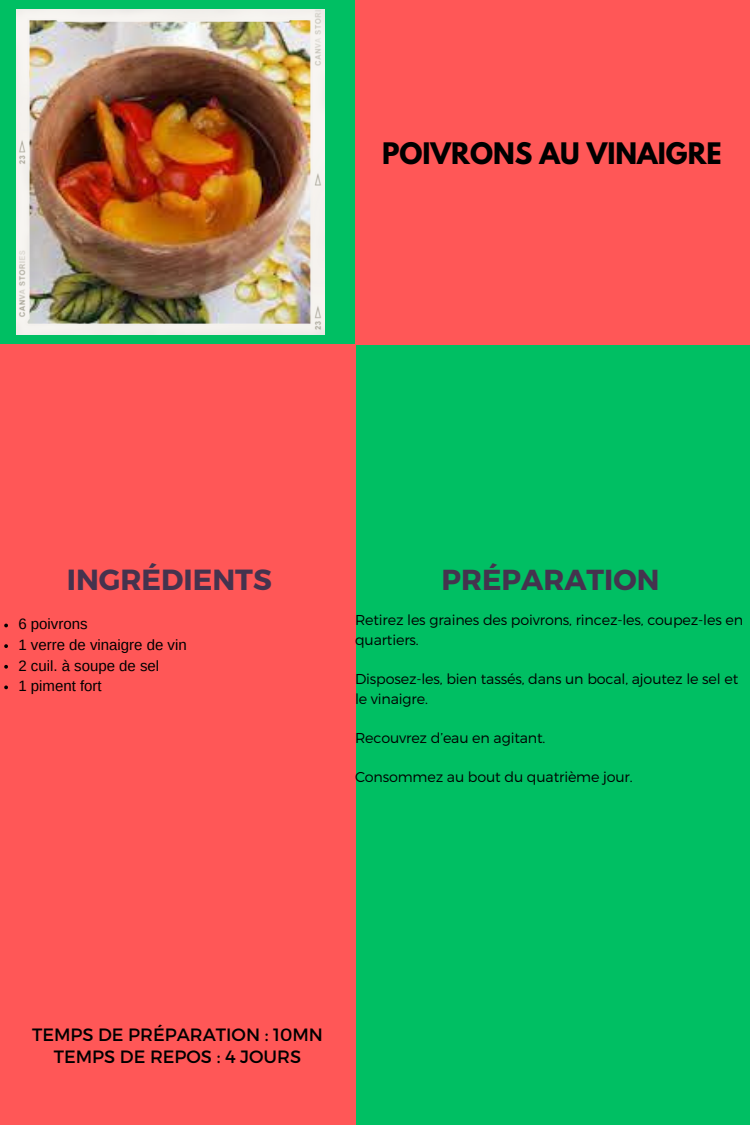
<style>
.page{position:relative;width:750px;height:1125px;background:#00bf63}
.page>*{position:absolute;margin:0;border:0;box-sizing:border-box;transform-origin:0 0}
.t1{font:700 29.12px "Montserrat";color:#45334e}
.t2{font:700 28.88px "Montserrat";color:#45334e}
.t3{font:700 26.25px "League Spartan";color:#000}
.t4{font:17.88px/22.5px "Montserrat";color:#000;text-align:center}
.t5{font:15px/20.6px "Arimo";color:#000}
.t6{font:300 14.38px/19.8px "Montserrat";letter-spacing:-.01em;color:#000}
</style>
<div class="page">
<div style="left:0;top:345px;width:355px;height:780px;background:#ff5757"></div>
<div style="left:355px;top:0;width:395px;height:345px;background:#ff5757"></div>
<img style="left:16px;top:10px;width:309px;height:325px">
<svg style="left:4px;top:624px;width:4px;height:3px"></svg>
<svg style="left:4px;top:644px;width:4px;height:4px"></svg>
<svg style="left:4px;top:665px;width:4px;height:4px"></svg>
<svg style="left:4px;top:686px;width:4px;height:3px"></svg>
<h3 class="t3" style="left:382px;top:140px;width:341px">POIVRONS AU VINAIGRE</h3>
<h1 class="t1" style="left:67px;top:561px;width:207px">INGRÉDIENTS</h1>
<p class="t5" style="left:18px;top:614px;width:170px">6 poivrons<br>1 verre de vinaigre de vin<br>2 cuil. à soupe de sel<br>1 piment fort</p>
<h2 class="t2" style="left:441px;top:561px;width:219px">PRÉPARATION</h2>
<p class="t6" style="left:355px;top:609px;width:390px">Retirez les graines des poivrons, rincez-les, coupez-les en quartiers.</p>
<p class="t6" style="left:355px;top:668px;width:385px">Disposez-les, bien tassés, dans un bocal, ajoutez le sel et le vinaigre.</p>
<p class="t6" style="left:355px;top:727px;width:192px">Recouvrez d’eau en agitant.</p>
<p class="t6" style="left:355px;top:767px;width:279px">Consommez au bout du quatrième jour.</p>
<p class="t4" style="left:32px;top:1022px;width:292px">TEMPS DE PRÉPARATION : 10MN<br>TEMPS DE REPOS : 4 JOURS</p>
</div>
